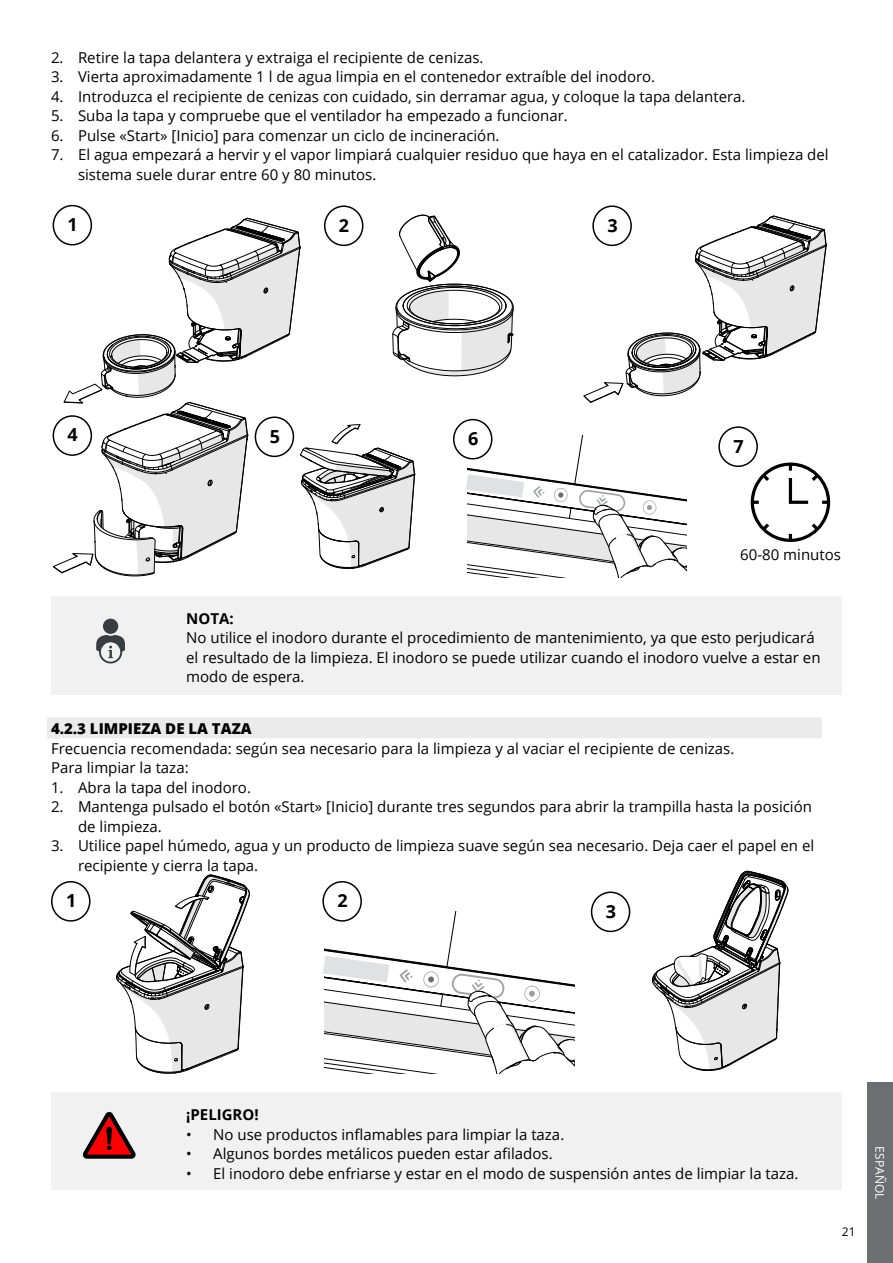
<style>
.page{position:relative;width:893px;height:1263px;background:#fff}
.page>*{position:absolute;margin:0;border:0;box-sizing:border-box;transform-origin:0 0}
.t1{font:700 18px "Open Sans";color:#000}
.t2{font:15px/19.5px "Open Sans";color:#000}
.t3{font:800 15px "Open Sans";color:#000}
.t4{font:700 15px "Open Sans";color:#000}
.t5{font:12.3px "Arial";color:#000}
.t6{font:12px "Open Sans";color:#fff}
.t7{font:12px "Open Sans";color:#000}
</style>
<div class="page">
<div style="left:867px;top:1082px;width:26px;height:181px;background:#6d6e71"></div>
<svg style="left:116px;top:875px;width:134px;height:199px"></svg>
<svg style="left:652px;top:870px;width:136px;height:201px"></svg>
<div style="left:51px;top:881px;width:40px;height:41px;border:2px solid #000;border-radius:50%"></div>
<div style="left:322px;top:881px;width:40px;height:41px;border:2px solid #000;border-radius:50%"></div>
<div style="left:591px;top:891px;width:39px;height:41px;border:2px solid #000;border-radius:50%"></div>
<div style="left:47px;top:717px;width:775px;height:21px;background:#ebebec"></div>
<div style="left:51px;top:596px;width:791px;height:98px;background:#f1f1f2"></div>
<svg style="left:96px;top:619px;width:29px;height:44px"></svg>
<div style="left:51px;top:1093px;width:791px;height:97px;background:#f1f1f2"></div>
<svg style="left:83px;top:1112px;width:53px;height:47px"></svg>
<svg style="left:323px;top:912px;width:252px;height:161px"></svg>
<svg style="left:53px;top:204px;width:777px;height:374px"></svg>
<p class="t2" style="left:51px;top:47px;width:434px">2. Retire la tapa delantera y extraiga el recipiente de cenizas.</p>
<p class="t2" style="left:51px;top:66px;width:606px">3. Vierta aproximadamente 1 l de agua limpia en el contenedor extraíble del inodoro.</p>
<p class="t2" style="left:51px;top:86px;width:696px">4. Introduzca el recipiente de cenizas con cuidado, sin derramar agua, y coloque la tapa delantera.</p>
<p class="t2" style="left:51px;top:105px;width:518px">5. Suba la tapa y compruebe que el ventilador ha empezado a funcionar.</p>
<p class="t2" style="left:51px;top:125px;width:450px">6. Pulse «Start» [Inicio] para comenzar un ciclo de incineración.</p>
<p class="t2" style="left:78px;top:144px;width:752px;text-indent:-27px">7. El agua empezará a hervir y el vapor limpiará cualquier residuo que haya en el catalizador. Esta limpieza del sistema suele durar entre 60 y 80 minutos.</p>
<p class="t1" style="left:68px;top:212px;width:12px">1</p>
<p class="t1" style="left:339px;top:212px;width:12px">2</p>
<p class="t1" style="left:607px;top:212px;width:12px">3</p>
<p class="t1" style="left:68px;top:422px;width:12px">4</p>
<p class="t1" style="left:468px;top:426px;width:12px">6</p>
<p class="t1" style="left:270px;top:423px;width:12px">5</p>
<p class="t1" style="left:733px;top:433px;width:12px">7</p>
<p class="t2" style="left:740px;top:544px;width:102px">60-80 minutos</p>
<p class="t5" style="left:740px;top:551px;width:87px">60 - 70 minutes</p>
<p class="t4" style="left:186px;top:608px;width:49px">NOTA:</p>
<p class="t2" style="left:186px;top:628px;width:636px">No utilice el inodoro durante el procedimiento de mantenimiento, ya que esto perjudicará el resultado de la limpieza. El inodoro se puede utilizar cuando el inodoro vuelve a estar en modo de espera.</p>
<p class="t3" style="left:51px;top:717px;width:202px">4.2.3 LIMPIEZA DE LA TAZA</p>
<p class="t2" style="left:51px;top:738px;width:685px">Frecuencia recomendada: según sea necesario para la limpieza y al vaciar el recipiente de cenizas.<br>Para limpiar la taza:</p>
<p class="t2" style="left:51px;top:777px;width:201px">1. Abra la tapa del inodoro.</p>
<p class="t2" style="left:78px;top:796px;width:735px;text-indent:-27px">2. Mantenga pulsado el botón «Start» [Inicio] durante tres segundos para abrir la trampilla hasta la posición de limpieza.</p>
<p class="t2" style="left:78px;top:835px;width:738px;text-indent:-27px">3. Utilice papel húmedo, agua y un producto de limpieza suave según sea necesario. Deja caer el papel en el recipiente y cierra la tapa.</p>
<p class="t1" style="left:66px;top:888px;width:12px">1</p>
<p class="t1" style="left:337px;top:888px;width:12px">2</p>
<p class="t1" style="left:606px;top:898px;width:12px">3</p>
<p class="t4" style="left:186px;top:1104px;width:74px">¡PELIGRO!</p>
<p class="t2" style="left:186px;top:1124px;width:380px">• No use productos inflamables para limpiar la taza.</p>
<p class="t2" style="left:186px;top:1144px;width:368px">• Algunos bordes metálicos pueden estar afilados.</p>
<p class="t2" style="left:186px;top:1163px;width:614px">• El inodoro debe enfriarse y estar en el modo de suspensión antes de limpiar la taza.</p>
<p class="t7" style="left:842px;top:1223px;width:15px">21</p>
<p class="t6" style="left:888px;top:1146px;width:54px;rotate:90deg">ESPAÑOL</p>
</div>
